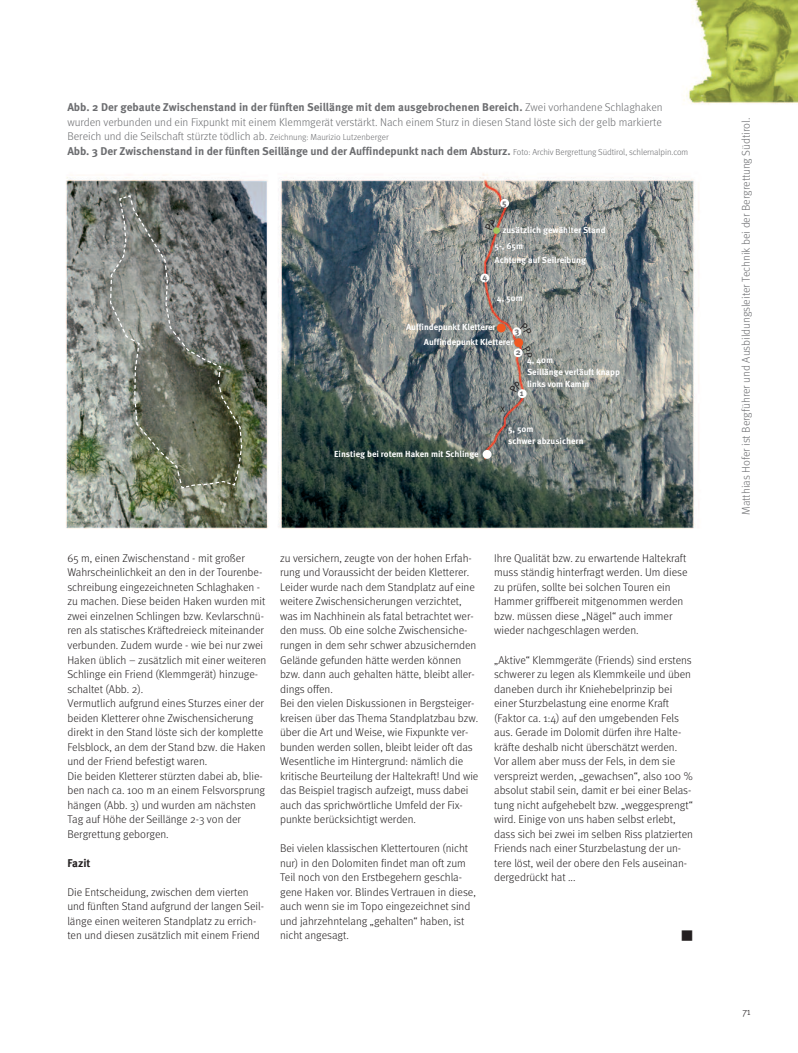
<style>
.page{position:relative;width:798px;height:1053px;background:#fff}
.page>*{position:absolute;margin:0;border:0;box-sizing:border-box;transform-origin:0 0}
.t1{font:300 11.25px/14.5px "Meta OT";color:#231f20}
.t2{font:300 11.25px/14.5px "Meta OT";color:#6c6d70}
.t3{font:700 11.25px "Meta OT";letter-spacing:-.005em;color:#231f20}
.t4{font:11.25px "Zapf Dingbats IT Cby BT";color:#231f20}
.t5{font:300 10px "Meta OT";color:#231f20}
.t6{font:condensed 10px "Helvetica LT";color:#231f20}
.t7{font:700 8.75px/12px "Meta OT";color:#fff}
.t8{font:700 8.75px "Meta OT";color:#6c6d70}
.s1{font-weight:700}
.s2{font-size:8.75px}
</style>
<div class="page">
<img style="left:66px;top:0;width:731px;height:529px">
<svg style="left:109px;top:194px;width:134px;height:295px;background:#767a6f"></svg>
<div style="left:517px;top:389px;width:9px;height:9px;background:#fff;border-radius:50%"></div>
<div style="left:482px;top:450px;width:9px;height:9px;background:#fff;border-radius:50%"></div>
<div style="left:496px;top:323px;width:9px;height:9px;background:#f15921;border-radius:50%"></div>
<div style="left:514px;top:338px;width:9px;height:9px;background:#f15921;border-radius:50%"></div>
<div style="left:493px;top:227px;width:6px;height:7px;background:#a3c760;border-radius:50%"></div>
<div style="left:513px;top:348px;width:9px;height:9px;background:#fff;border-radius:50%"></div>
<div style="left:512px;top:327px;width:9px;height:9px;background:#fff;border-radius:50%"></div>
<div style="left:480px;top:273px;width:9px;height:9px;background:#fff;border-radius:50%"></div>
<div style="left:500px;top:199px;width:9px;height:9px;background:#fff;border-radius:50%"></div>
<svg style="left:485px;top:218px;width:12px;height:12px"></svg>
<svg style="left:509px;top:380px;width:13px;height:12px"></svg>
<svg style="left:520px;top:322px;width:12px;height:14px"></svg>
<svg style="left:522px;top:346px;width:10px;height:12px"></svg>
<p class="t2" style="left:67px;top:101px;width:622px"><span class="s1">Abb. 2 Der gebaute Zwischenstand in der fünften Seillänge mit dem ausgebrochenen Bereich.</span> Zwei vorhandene Schlaghaken wurden verbunden und ein Fixpunkt mit einem Klemmgerät verstärkt. Nach einem Sturz in diesen Stand löste sich der gelb markierte Bereich und die Seilschaft stürzte tödlich ab. <span class="s2">Zeichnung: Maurizio Lutzenberger<br></span><span class="s1">Abb. 3 Der Zwischenstand in der fünften Seillänge und der Auffindepunkt nach dem Absturz.</span> <span class="s2">Foto: Archiv Bergrettung Südtirol, schlernalpin.com</span></p>
<p class="t8" style="left:502px;top:199px;width:6px">5</p>
<p class="t7" style="left:494px;top:222px;width:113px;line-height:15.8px;text-indent:8px">zusätzlich gewählter Stand<br>5-, 65m</p>
<p class="t7" style="left:494px;top:255px;width:93px">Achtung auf Seilreibung</p>
<p class="t7" style="left:496px;top:292px;width:27px">4, 50m</p>
<p class="t8" style="left:482px;top:273px;width:6px">4</p>
<p class="t7" style="left:406px;top:322px;width:91px">Auffindepunkt Kletterer</p>
<p class="t8" style="left:514px;top:327px;width:6px">3</p>
<p class="t7" style="left:424px;top:337px;width:91px">Auffindepunkt Kletterer</p>
<p class="t8" style="left:515px;top:348px;width:6px">2</p>
<p class="t7" style="left:527px;top:355px;width:94px">4, 40m<br>Seillänge verläuft knapp links vom Kamin</p>
<p class="t6" style="left:500px;top:403px;width:6px">x</p>
<p class="t8" style="left:519px;top:389px;width:5px">1</p>
<p class="t7" style="left:334px;top:448px;width:146px">Einstieg bei rotem Haken mit Schlinge</p>
<p class="t7" style="left:508px;top:423px;width:77px">5, 50m<br>schwer abzusichern</p>
<p class="t1" style="left:67px;top:551px;width:200px">65 m, einen Zwischenstand - mit großer Wahrscheinlichkeit an den in der Tourenbe&shy;schreibung eingezeichneten Schlaghaken - zu machen. Diese beiden Haken wurden mit zwei einzelnen Schlingen bzw. Kevlarschnü&shy;ren als statisches Kräftedreieck miteinander verbunden. Zudem wurde - wie bei nur zwei Haken üblich – zusätzlich mit einer weiteren Schlinge ein Friend (Klemmgerät) hinzuge&shy;schaltet (Abb. 2).<br>Vermutlich aufgrund eines Sturzes einer der beiden Kletterer ohne Zwischensicherung direkt in den Stand löste sich der komplette Felsblock, an dem der Stand bzw. die Haken und der Friend befestigt waren.<br>Die beiden Kletterer stürzten dabei ab, blie&shy;ben nach ca. 100 m an einem Felsvorsprung hängen (Abb. 3) und wurden am nächsten Tag auf Höhe der Seillänge 2-3 von der Bergrettung geborgen.</p>
<p class="t3" style="left:67px;top:858px;width:25px">Fazit</p>
<p class="t1" style="left:67px;top:885px;width:198px">Die Entscheidung, zwischen dem vierten und fünften Stand aufgrund der langen Seil&shy;länge einen weiteren Standplatz zu errich&shy;ten und diesen zusätzlich mit einem Friend</p>
<p class="t1" style="left:280px;top:551px;width:200px">zu versichern, zeugte von der hohen Erfah&shy;rung und Voraussicht der beiden Kletterer.<br>Leider wurde nach dem Standplatz auf eine weitere Zwischensicherungen verzichtet, was im Nachhinein als fatal betrachtet wer&shy;den muss. Ob eine solche Zwischensiche&shy;rungen in dem sehr schwer abzusichernden Gelände gefunden hätte werden können bzw. dann auch gehalten hätte, bleibt aller&shy;dings offen.<br>Bei den vielen Diskussionen in Bergsteiger&shy;kreisen über das Thema Standplatzbau bzw. über die Art und Weise, wie Fixpunkte ver&shy;bunden werden sollen, bleibt leider oft das Wesentliche im Hintergrund: nämlich die kritische Beurteilung der Haltekraft! Und wie das Beispiel tragisch aufzeigt, muss dabei auch das sprichwörtliche Umfeld der Fix&shy;punkte berücksichtigt werden.</p>
<p class="t1" style="left:280px;top:841px;width:197px">Bei vielen klassischen Klettertouren (nicht nur) in den Dolomiten findet man oft zum Teil noch von den Erstbegehern geschla&shy;gene Haken vor. Blindes Vertrauen in diese, auch wenn sie im Topo eingezeichnet sind und jahrzehntelang „gehalten“ haben, ist nicht angesagt.</p>
<p class="t1" style="left:494px;top:551px;width:195px">Ihre Qualität bzw. zu erwartende Haltekraft muss ständig hinterfragt werden. Um diese zu prüfen, sollte bei solchen Touren ein Hammer griffbereit mitgenommen werden bzw. müssen diese „Nägel“ auch immer wieder nachgeschlagen werden.</p>
<p class="t1" style="left:494px;top:653px;width:200px">„Aktive“ Klemmgeräte (Friends) sind erstens schwerer zu legen als Klemmkeile und üben daneben durch ihr Kniehebelprinzip bei einer Sturzbelastung eine enorme Kraft (Faktor ca. 1:4) auf den umgebenden Fels aus. Gerade im Dolomit dürfen ihre Halte&shy;kräfte deshalb nicht überschätzt werden.<br>Vor allem aber muss der Fels, in dem sie verspreizt werden, „gewachsen“, also 100 % absolut stabil sein, damit er bei einer Belas&shy;tung nicht aufgehebelt bzw. „weggesprengt“ wird. Einige von uns haben selbst erlebt, dass sich bei zwei im selben Riss platzierten Friends nach einer Sturzbelastung der un&shy;tere löst, weil der obere den Fels auseinan&shy;dergedrückt hat ...</p>
<p class="t4" style="left:681px;top:930px;width:13px">■</p>
<p class="t2" style="left:739px;top:515px;width:398px;rotate:-90deg">Matthias Hofer ist Bergführer und Ausbildungsleiter Technik bei der Bergrettung Südtirol.</p>
<p class="t5" style="left:742px;top:1007px;width:10px">71</p>
</div>
